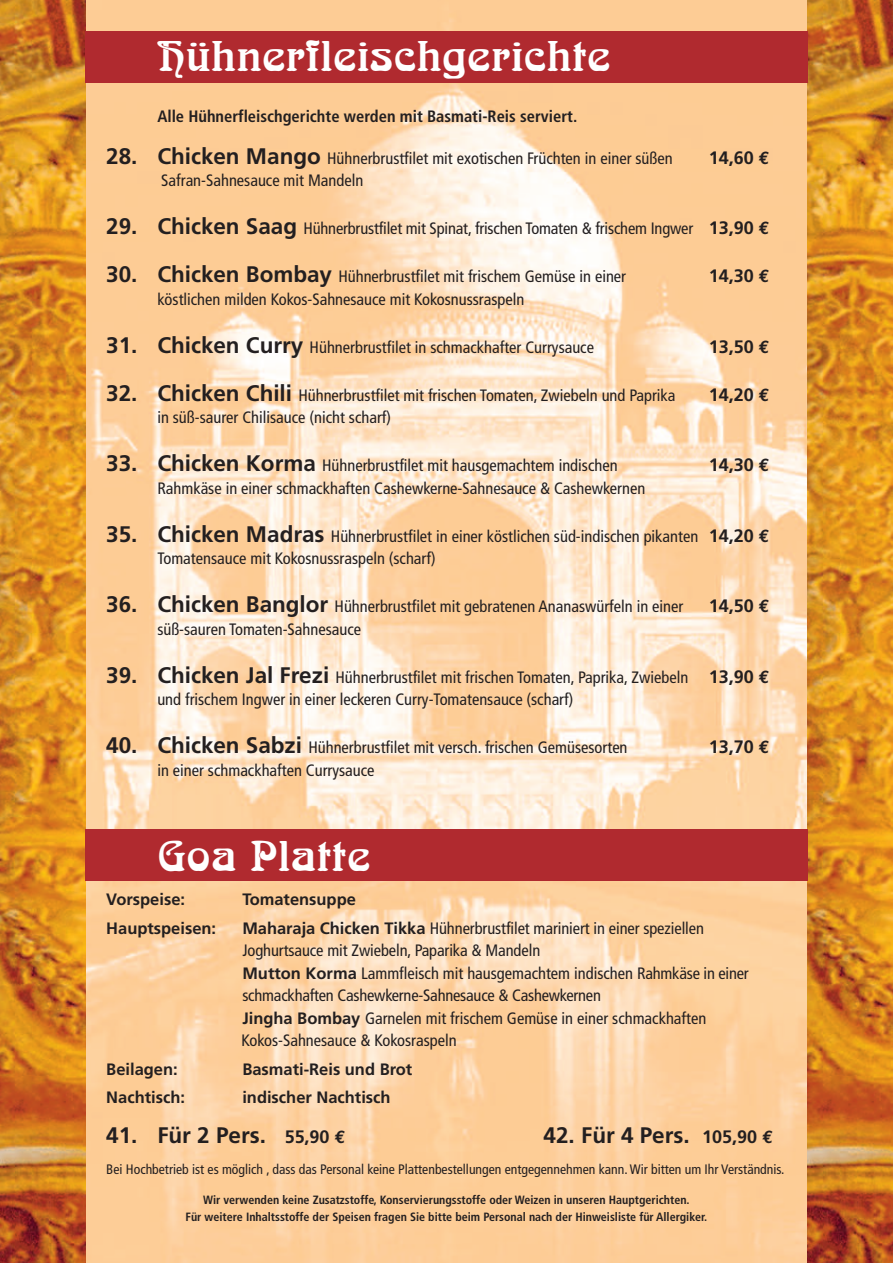
<style>
.page{position:relative;width:893px;height:1263px;background:#fff}
.page>*{position:absolute;margin:0;border:0;box-sizing:border-box;transform-origin:0 0}
.t1{font:45px "Arnold Boecklin";letter-spacing:.025em;color:#fff}
.t2{font:700 22.5px "Frutiger";color:#231f20}
.t3{font:700 18px "Frutiger";color:#231f20}
.t4{font:condensed 16.5px/22.5px "Frutiger";color:#231f20}
.t5{font:700 16.5px "Frutiger";color:#231f20}
.t6{font:700 condensed 16.5px "Frutiger";color:#231f20}
.t7{font:condensed 13.65px "Frutiger";color:#231f20}
.t8{font:700 condensed 12px/16.5px "Frutiger";color:#231f20;text-align:center}
.s1{font-weight:700;font-stretch:normal;font-size:22.5px}
.s2{font-family:"Euro Mono"}
.s3{font-weight:700;font-stretch:normal;font-size:18px}
.s4{font-family:"Euro Mono";font-weight:700;font-stretch:normal;font-size:18px}
.s5{font-weight:700;font-stretch:normal}
.s6{font-size:18px}
.s7{font-family:"Euro Mono";font-size:18px}
</style>
<div class="page">
<img style="left:85px;top:0;width:723px;height:1263px">
<img style="left:0;top:0;width:85px;height:1263px">
<img style="left:808px;top:0;width:85px;height:1263px">
<div style="left:85px;top:31px;width:723px;height:51px;background:#b02a2f"></div>
<div style="left:85px;top:830px;width:723px;height:51px;background:#b02a2f"></div>
<h1 class="t1" style="left:157px;top:29px;width:455px">Hühnerfleischgerichte</h1>
<p class="t6" style="left:157px;top:110px;width:421px">Alle Hühnerfleischgerichte werden mit Basmati-Reis serviert.</p>
<p class="t4" style="left:106px;top:148px;width:568px"><span class="s1">28. Chicken Mango</span> Hühnerbrustfilet mit exotischen Früchten in einer süßen</p>
<p class="t3" style="left:709px;top:150px;width:62px">14,60 <span class="s2">€</span></p>
<p class="t4" style="left:161px;top:171px;width:204px">Safran-Sahnesauce mit Mandeln</p>
<p class="t4" style="left:106px;top:219px;width:665px"><span class="s1">29. Chicken Saag</span> Hühnerbrustfilet mit Spinat, frischen Tomaten &amp; frischem Ingwer <span class="s3">13,90</span> <span class="s4">€</span></p>
<p class="t4" style="left:106px;top:267px;width:521px"><span class="s1">30. Chicken Bombay</span> Hühnerbrustfilet mit frischem Gemüse in einer</p>
<p class="t3" style="left:709px;top:269px;width:62px">14,30 <span class="s2">€</span></p>
<p class="t4" style="left:157px;top:289px;width:369px">köstlichen milden Kokos-Sahnesauce mit Kokosnussraspeln</p>
<p class="t4" style="left:106px;top:337px;width:489px"><span class="s1">31. Chicken Curry</span> Hühnerbrustfilet in schmackhafter Currysauce</p>
<p class="t3" style="left:709px;top:339px;width:62px">13,50 <span class="s2">€</span></p>
<p class="t4" style="left:106px;top:385px;width:571px"><span class="s1">32. Chicken Chili</span> Hühnerbrustfilet mit frischen Tomaten, Zwiebeln und Paprika</p>
<p class="t3" style="left:709px;top:387px;width:62px">14,20 <span class="s2">€</span></p>
<p class="t4" style="left:157px;top:408px;width:235px">in süß-saurer Chilisauce (nicht scharf)</p>
<p class="t4" style="left:106px;top:456px;width:513px"><span class="s1">33. Chicken Korma</span> Hühnerbrustfilet mit hausgemachtem indischen</p>
<p class="t3" style="left:709px;top:458px;width:62px">14,30 <span class="s2">€</span></p>
<p class="t4" style="left:157px;top:478px;width:489px">Rahmkäse in einer schmackhaften Cashewkerne-Sahnesauce &amp; Cashewkernen</p>
<p class="t4" style="left:157px;top:526px;width:614px;text-indent:-51px"><span class="s1">35. Chicken Madras</span> Hühnerbrustfilet in einer köstlichen süd-indischen pikanten <span class="s3">14,20</span> <span class="s4">€<br></span>Tomatensauce mit Kokosnussraspeln (scharf)</p>
<p class="t4" style="left:106px;top:597px;width:579px"><span class="s1">36. Chicken Banglor</span> Hühnerbrustfilet mit gebratenen Ananaswürfeln in einer</p>
<p class="t3" style="left:709px;top:599px;width:62px">14,50 <span class="s2">€</span></p>
<p class="t4" style="left:157px;top:619px;width:205px">süß-sauren Tomaten-Sahnesauce</p>
<p class="t4" style="left:157px;top:667px;width:614px;text-indent:-51px"><span class="s1">39. Chicken Jal Frezi</span> Hühnerbrustfilet mit frischen Tomaten, Paprika, Zwiebeln <span class="s3">13,90</span> <span class="s4">€ </span>und frischem Ingwer in einer leckeren Curry-Tomatensauce (scharf)</p>
<p class="t4" style="left:106px;top:738px;width:523px"><span class="s1">40. Chicken Sabzi</span> Hühnerbrustfilet mit versch. frischen Gemüsesorten</p>
<p class="t3" style="left:709px;top:740px;width:62px">13,70 <span class="s2">€</span></p>
<p class="t4" style="left:157px;top:760px;width:219px">in einer schmackhaften Currysauce</p>
<h1 class="t1" style="left:157px;top:829px;width:214px">Goa Platte</h1>
<p class="t5" style="left:106px;top:893px;width:80px">Vorspeise:</p>
<p class="t5" style="left:242px;top:893px;width:115px">Tomatensuppe</p>
<p class="t5" style="left:106px;top:921px;width:111px">Hauptspeisen:</p>
<p class="t4" style="left:242px;top:918px;width:509px"><span class="s5">Maharaja Chicken Tikka</span> Hühnerbrustfilet mariniert in einer speziellen Joghurtsauce mit Zwiebeln, Paparika &amp; Mandeln<br><span class="s5">Mutton Korma</span> Lammfleisch mit hausgemachtem indischen Rahmkäse in einer schmackhaften Cashewkerne-Sahnesauce &amp; Cashewkernen<br><span class="s5">Jingha Bombay</span> Garnelen mit frischem Gemüse in einer schmackhaften Kokos-Sahnesauce &amp; Kokosraspeln</p>
<p class="t5" style="left:106px;top:1062px;width:73px">Beilagen:</p>
<p class="t5" style="left:242px;top:1062px;width:171px">Basmati-Reis und Brot</p>
<p class="t5" style="left:106px;top:1091px;width:80px">Nachtisch:</p>
<p class="t5" style="left:242px;top:1091px;width:150px">indischer Nachtisch</p>
<h2 class="t2" style="left:106px;top:1126px;width:241px">41. Für 2 Pers. <span class="s6">55,90</span> <span class="s7">€</span></h2>
<h2 class="t2" style="left:544px;top:1126px;width:231px">42. Für 4 Pers. <span class="s6">105,90</span> <span class="s7">€</span></h2>
<p class="t7" style="left:106px;top:1164px;width:680px">Bei Hochbetrieb ist es möglich , dass das Personal keine Plattenbestellungen entgegennehmen kann.Wir bitten um Ihr Verständnis.</p>
<p class="t8" style="left:186px;top:1193px;width:523px">Wir verwenden keine Zusatzstoffe, Konservierungsstoffe oder Weizen in unseren Hauptgerichten.<br>Für weitere Inhaltsstoffe der Speisen fragen Sie bitte beim Personal nach der Hinweisliste für Allergiker.</p>
</div>
